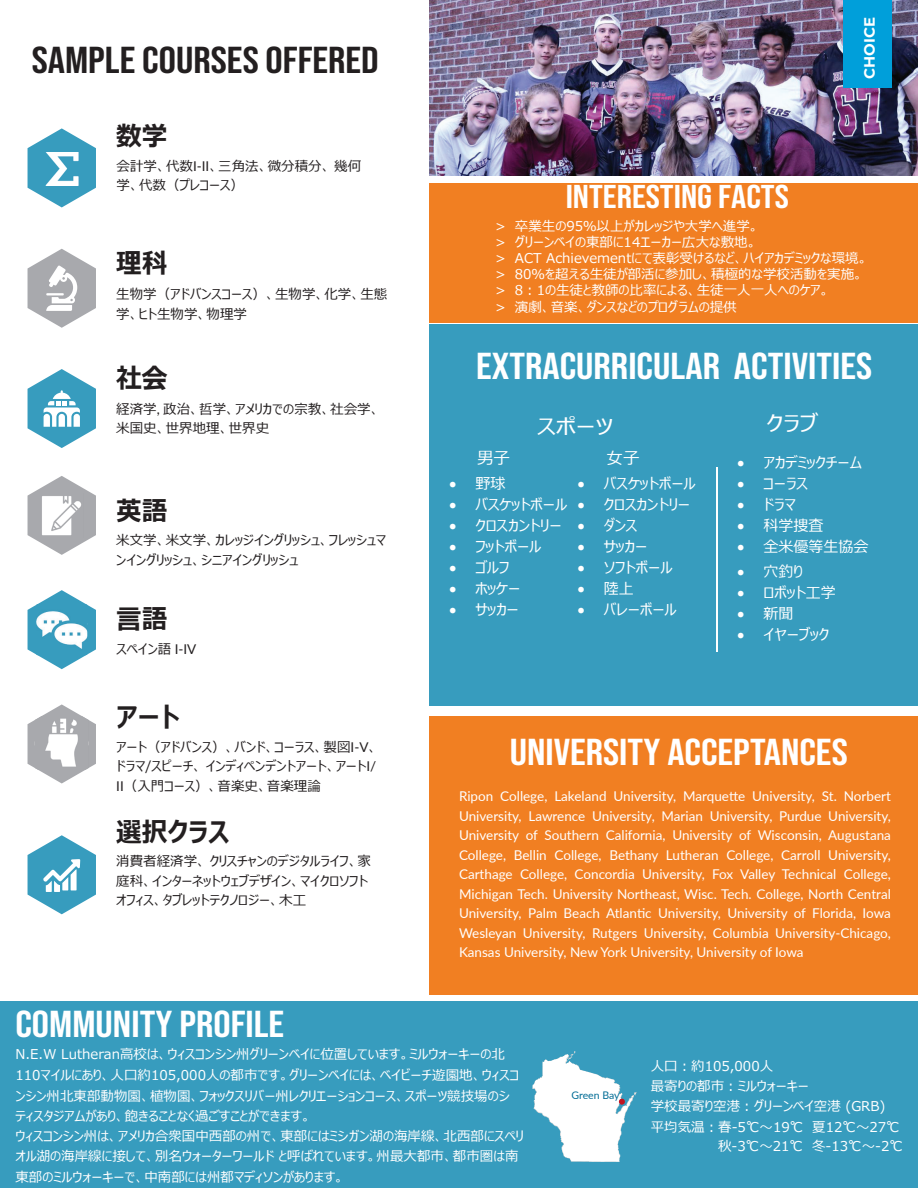
<style>
.page{position:relative;width:918px;height:1188px;background:#fff}
.page>*{position:absolute;margin:0;border:0;box-sizing:border-box;transform-origin:0 0}
.t1{font:37.5px "Bebas Neue";color:#fff;scale:1.15 1}
.t2{font:37.5px "Bebas Neue";color:#231f20;scale:1.15 1}
.t3{font:33px "Bebas Neue";color:#fff;scale:1.15 1}
.t4{font:700 27px "Meiryo UI";color:#231f20;scale:.95 1}
.t5{font:21px "Meiryo UI";color:#fff;scale:1.15 1}
.t6{font:16.5px "Meiryo UI";color:#fff}
.t7{font:15px "Meiryo UI";color:#fff}
.t8{font:700 15px "Montserrat";color:#fff}
.t9{font:13.5px/19.5px "Lato";color:#fff;text-align:justify}
.t10{font:13.5px/20.4px "Meiryo UI";color:#fff}
.t11{font:13.5px/19.5px "Meiryo UI";color:#231f20}
.t12{font:10.5px "Lato";letter-spacing:-.005em;color:#006c95}
.s1{font-family:"Lato"}
</style>
<div class="page">
<div style="left:429px;top:324px;width:489px;height:382px;background:#379cbe"></div>
<svg style="left:28px;top:128px;width:68px;height:79px"></svg>
<svg style="left:28px;top:369px;width:68px;height:79px"></svg>
<svg style="left:28px;top:590px;width:68px;height:65px"></svg>
<svg style="left:28px;top:704px;width:68px;height:64px"></svg>
<svg style="left:28px;top:476px;width:68px;height:79px"></svg>
<div style="left:429px;top:184px;width:489px;height:139px;background:#f17f22"></div>
<div style="left:429px;top:717px;width:489px;height:278px;background:#f17f22"></div>
<img style="left:429px;top:0;width:489px;height:176px">
<hr style="left:716px;top:468px;width:1px;height:184px;background:#fff">
<div style="left:0;top:1001px;width:918px;height:187px;background:#379cbe"></div>
<svg style="left:28px;top:249px;width:68px;height:79px"></svg>
<img style="left:45px;top:152px;width:33px;height:33px">
<img style="left:40px;top:494px;width:44px;height:43px">
<img style="left:37px;top:655px;width:50px;height:15px">
<img style="left:36px;top:604px;width:51px;height:51px">
<img style="left:39px;top:770px;width:46px;height:14px">
<img style="left:35px;top:716px;width:54px;height:54px">
<svg style="left:28px;top:835px;width:68px;height:79px"></svg>
<div style="left:843px;top:0;width:49px;height:88px;background:#009fda"></div>
<img style="left:532px;top:1051px;width:43px;height:38px">
<svg style="left:619px;top:1099px;width:6px;height:6px"></svg>
<h1 class="t2" style="left:32px;top:39px;width:303px">SAMPLE COURSES OFFERED</h1>
<h3 class="t4" style="left:116px;top:117px;width:55px">数学</h3>
<p class="t11" style="left:117px;top:158px;width:246px;line-height:18.5px">会計学、代数<span class="s1">I-II</span>、三角法、微分積分、幾何学、代数（プレコース）</p>
<h3 class="t4" style="left:116px;top:244px;width:55px">理科</h3>
<p class="t11" style="left:116px;top:285px;width:273px">生物学（アドバンスコース）、生物学、化学、生態学、ヒト生物学、物理学</p>
<h3 class="t4" style="left:116px;top:359px;width:55px">社会</h3>
<p class="t11" style="left:116px;top:400px;width:265px">経済学<span class="s1">,</span> 政治、哲学、アメリカでの宗教、社会学、米国史、世界地理、世界史</p>
<h3 class="t4" style="left:116px;top:492px;width:55px">英語</h3>
<p class="t11" style="left:116px;top:531px;width:271px">米文学、米文学、カレッジイングリッシュ、フレッシュマンイングリッシュ、シニアイングリッシュ</p>
<h3 class="t4" style="left:116px;top:601px;width:55px">言語</h3>
<p class="t11" style="left:117px;top:640px;width:81px">スペイン語 <span class="s1">I-IV</span></p>
<h3 class="t4" style="left:116px;top:699px;width:68px">アート</h3>
<p class="t11" style="left:116px;top:738px;width:263px;text-align:justify">アート（アドバンス）、バンド、コーラス、製図<span class="s1">I-V</span>、ドラマ/スピーチ、インディペンデントアート、アート<span class="s1">I/ II</span>（入門コース）、音楽史、音楽理論</p>
<h3 class="t4" style="left:116px;top:813px;width:121px">選択クラス</h3>
<p class="t11" style="left:116px;top:852px;width:256px">消費者経済学、クリスチャンのデジタルライフ、家庭科、インターネットウェブデザイン、マイクロソフトオフィス、タブレットテクノロジー、木工</p>
<h2 class="t3" style="left:566px;top:178px;width:196px">INTERESTING FACTS</h2>
<p class="t8" style="left:859px;top:79px;width:63px;rotate:-90deg">CHOICE</p>
<p class="t10" style="left:495px;top:218px;width:374px;line-height:16.2px">&gt;　卒業生の95％以上がカレッジや大学へ進学。<br>&gt;　グリーンベイの東部に14エーカー広大な敷地。<br>&gt;　ACT Achievementにて表彰受けるなど、ハイアカデミックな環境。&gt;　80％を超える生徒が部活に参加し、積極的な学校活動を実施。&gt;　8︓1の生徒と教師の比率による、生徒一人一人へのケア。<br>&gt;　演劇、音楽、ダンスなどのプログラムの提供</p>
<h1 class="t1" style="left:476px;top:345px;width:346px">EXTRACURRICULAR ACTIVITIES</h1>
<h3 class="t5" style="left:538px;top:412px;width:67px">スポーツ</h3>
<h3 class="t5" style="left:766px;top:409px;width:46px">クラブ</h3>
<p class="t6" style="left:477px;top:446px;width:34px">男子</p>
<p class="t6" style="left:607px;top:446px;width:34px">女子</p>
<p class="t7" style="left:448px;top:473px;width:58px"><span class="s1">•</span> 野球</p>
<p class="t7" style="left:448px;top:494px;width:120px"><span class="s1">•</span> バスケットボール</p>
<p class="t7" style="left:448px;top:515px;width:115px"><span class="s1">•</span> クロスカントリー</p>
<p class="t7" style="left:448px;top:536px;width:95px"><span class="s1">•</span> フットボール</p>
<p class="t7" style="left:448px;top:557px;width:62px"><span class="s1">•</span> ゴルフ</p>
<p class="t7" style="left:448px;top:578px;width:73px"><span class="s1">•</span> ホッケー</p>
<p class="t7" style="left:448px;top:599px;width:72px"><span class="s1">•</span> サッカー</p>
<p class="t7" style="left:577px;top:473px;width:120px"><span class="s1">•</span> バスケットボール</p>
<p class="t7" style="left:577px;top:494px;width:115px"><span class="s1">•</span> クロスカントリー</p>
<p class="t7" style="left:577px;top:515px;width:62px"><span class="s1">•</span> ダンス</p>
<p class="t7" style="left:577px;top:536px;width:72px"><span class="s1">•</span> サッカー</p>
<p class="t7" style="left:577px;top:557px;width:97px"><span class="s1">•</span> ソフトボール</p>
<p class="t7" style="left:577px;top:578px;width:58px"><span class="s1">•</span> 陸上</p>
<p class="t7" style="left:577px;top:599px;width:101px"><span class="s1">•</span> バレーボール</p>
<p class="t7" style="left:737px;top:452px;width:127px"><span class="s1">•</span> アカデミックチーム</p>
<p class="t7" style="left:737px;top:473px;width:73px"><span class="s1">•</span> コーラス</p>
<p class="t7" style="left:737px;top:494px;width:61px"><span class="s1">•</span> ドラマ</p>
<p class="t7" style="left:737px;top:515px;width:88px"><span class="s1">•</span> 科学捜査</p>
<p class="t7" style="left:737px;top:536px;width:133px"><span class="s1">•</span> 全米優等生協会</p>
<p class="t7" style="left:737px;top:561px;width:68px"><span class="s1">•</span> 穴釣り</p>
<p class="t7" style="left:737px;top:582px;width:101px"><span class="s1">•</span> ロボット工学</p>
<p class="t7" style="left:737px;top:603px;width:58px"><span class="s1">•</span> 新聞</p>
<p class="t7" style="left:737px;top:624px;width:94px"><span class="s1">•</span> イヤーブック</p>
<h1 class="t1" style="left:510px;top:730px;width:295px">UNIVERSITY ACCEPTANCES</h1>
<p class="t9" style="left:459px;top:786px;width:433px">Ripon College, Lakeland University, Marquette University, St. Norbert University, Lawrence University, Marian University, Purdue University, University of Southern California, University of Wisconsin, Augustana College, Bellin College, Bethany Lutheran College, Carroll University, Carthage College, Concordia University, Fox Valley Technical College, Michigan Tech. University Northeast, Wisc. Tech. College, North Central University, Palm Beach Atlantic University, University of Florida, Iowa Wesleyan University, Rutgers University, Columbia University-Chicago, Kansas University, New York University, University of Iowa</p>
<h1 class="t1" style="left:15px;top:1003px;width:235px">COMMUNITY PROFILE</h1>
<p class="t10" style="left:15px;top:1045px;width:510px">N.E.W Lutheran高校は、ウィスコンシン州グリーンベイに位置しています。ミルウォーキーの北110マイルにあり、人口約105,000人の都市です。グリーンベイには、ベイビーチ遊園地、ウィスコンシン州北東部動物園、植物園、フォックスリバー州レクリエーションコース、スポーツ競技場のシ<br>ティスタジアムがあり、飽きることなく過ごすことができます。<br>ウィスコンシン州は、アメリカ合衆国中西部の州で、東部にはミシガン湖の海岸線、北西部にスペリオル湖の海岸線に接して、別名ウォーターワールド と呼ばれています。州最大都市、都市圏は南東部のミルウォーキーで、中南部には州都マディソンがあります。</p>
<p class="t12" style="left:572px;top:1087px;width:50px">Green Bay</p>
<p class="t10" style="left:651px;top:1057px;width:236px;line-height:19.8px">人口︓約105,000人<br>最寄りの都市︓ミルウォーキー<br>学校最寄り空港︓グリーンベイ空港 (GRB)</p>
<p class="t10" style="left:651px;top:1118px;width:269px;line-height:19.5px">平均気温︓春-5℃～19℃　夏12℃～27℃　　　　　　　　　 秋-3℃～21℃　冬-13℃～-2℃</p>
</div>
